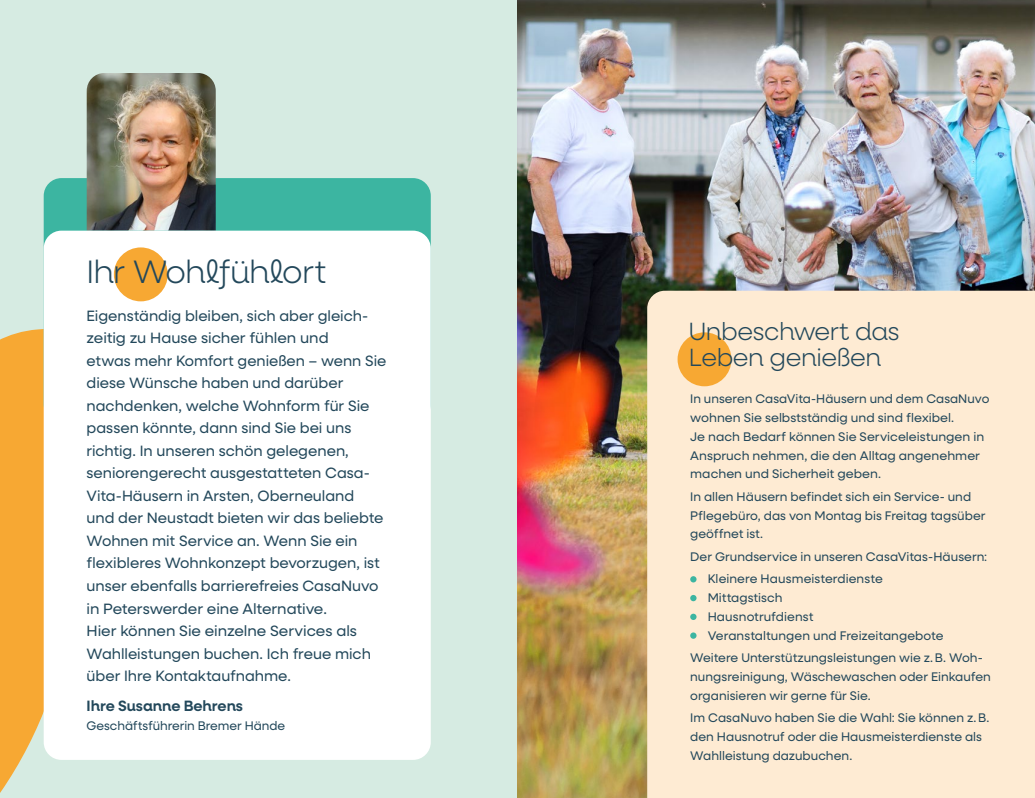
<style>
.page{position:relative;width:1035px;height:798px;background:#fff}
.page>*{position:absolute;margin:0;border:0;box-sizing:border-box;transform-origin:0 0}
.t1{font:300 32.5px "Neulis Cursive";letter-spacing:-.02em;color:#23485b}
.t2{font:300 25px/26.2px "Neulis Neue";letter-spacing:-.015em;color:#23485b}
.t3{font:15px/22.5px "Neulis Sans";color:#23485b}
.t4{font:600 15px "Neulis Neue";letter-spacing:.005em;color:#23485b}
.t5{font:12.5px/18.8px "Neulis Sans";letter-spacing:.005em;color:#23485b}
</style>
<div class="page">
<div style="left:0;top:0;width:528px;height:797px;background:#d6ebe2"></div>
<img style="left:517px;top:0;width:518px;height:606px">
<img style="left:517px;top:606px;width:130px;height:191px">
<div style="left:647px;top:290px;width:388px;height:507px;background:#feebd3"></div>
<div style="left:677px;top:332px;width:54px;height:54px;background:#f7a833;border-radius:50%"></div>
<svg style="left:690px;top:576px;width:6px;height:6px"></svg>
<svg style="left:690px;top:594px;width:6px;height:7px"></svg>
<svg style="left:690px;top:613px;width:6px;height:6px"></svg>
<svg style="left:690px;top:632px;width:6px;height:6px"></svg>
<svg style="left:0;top:328px;width:84px;height:465px;background:#f2b24e"></svg>
<div style="left:44px;top:178px;width:387px;height:244px;background:#3cb5a1;border-radius:18px"></div>
<img style="left:87px;top:73px;width:129px;height:157px">
<div style="left:44px;top:230px;width:387px;height:529px;background:#fff;border-radius:18px"></div>
<div style="left:114px;top:247px;width:54px;height:54px;background:#f7a833;border-radius:50%"></div>
<h1 class="t1" style="left:86px;top:249px;width:242px">Ihr Wohlfühlort</h1>
<p class="t3" style="left:87px;top:303px;width:301px">Eigenständig bleiben, sich aber gleich&shy;zeitig zu Hause sicher fühlen und<br>etwas mehr Komfort genießen – wenn Sie diese Wünsche haben und darüber nachdenken, welche Wohnform für Sie passen könnte, dann sind Sie bei uns richtig. In unseren schön gelegenen, seniorengerecht ausgestatteten Casa-Vita-Häusern in Arsten, Oberneuland<br>und der Neustadt bieten wir das beliebte Wohnen mit Service an. Wenn Sie ein flexibleres Wohnkonzept bevorzugen, ist unser ebenfalls barrierefreies CasaNuvo in Peterswerder eine Alternative.<br>Hier können Sie einzelne Services als Wahlleistungen buchen. Ich freue mich über Ihre Kontaktaufnahme.</p>
<p class="t4" style="left:87px;top:695px;width:158px">Ihre Susanne Behrens</p>
<p class="t5" style="left:87px;top:715px;width:200px">Geschäftsführerin Bremer Hände</p>
<h2 class="t2" style="left:689px;top:316px;width:212px">Unbeschwert das<br>Leben genießen</h2>
<p class="t5" style="left:690px;top:389px;width:301px">In unseren CasaVita-Häusern und dem CasaNuvo wohnen Sie selbstständig und sind flexibel.<br>Je nach Bedarf können Sie Serviceleistungen in Anspruch nehmen, die den Alltag angenehmer machen und Sicherheit geben.</p>
<p class="t5" style="left:690px;top:486px;width:297px">In allen Häusern befindet sich ein Service- und<br>Pflegebüro, das von Montag bis Freitag tagsüber geöffnet ist.</p>
<p class="t5" style="left:707px;top:544px;width:281px;line-height:22.5px;text-indent:-17px">Der Grundservice in unseren CasaVitas-Häusern:<br>Kleinere Hausmeisterdienste</p>
<p class="t5" style="left:707px;top:587px;width:237px">Mittagstisch<br>Hausnotrufdienst<br>Veranstaltungen und Freizeitangebote</p>
<p class="t5" style="left:690px;top:647px;width:302px">Weitere Unterstützungsleistungen wie z. B. Woh&shy;nungsreinigung, Wäschewaschen oder Einkaufen organisieren wir gerne für Sie.</p>
<p class="t5" style="left:690px;top:707px;width:300px">Im CasaNuvo haben Sie die Wahl: Sie können z. B. den Hausnotruf oder die Hausmeisterdienste als<br>Wahlleistung dazubuchen.</p>
</div>
